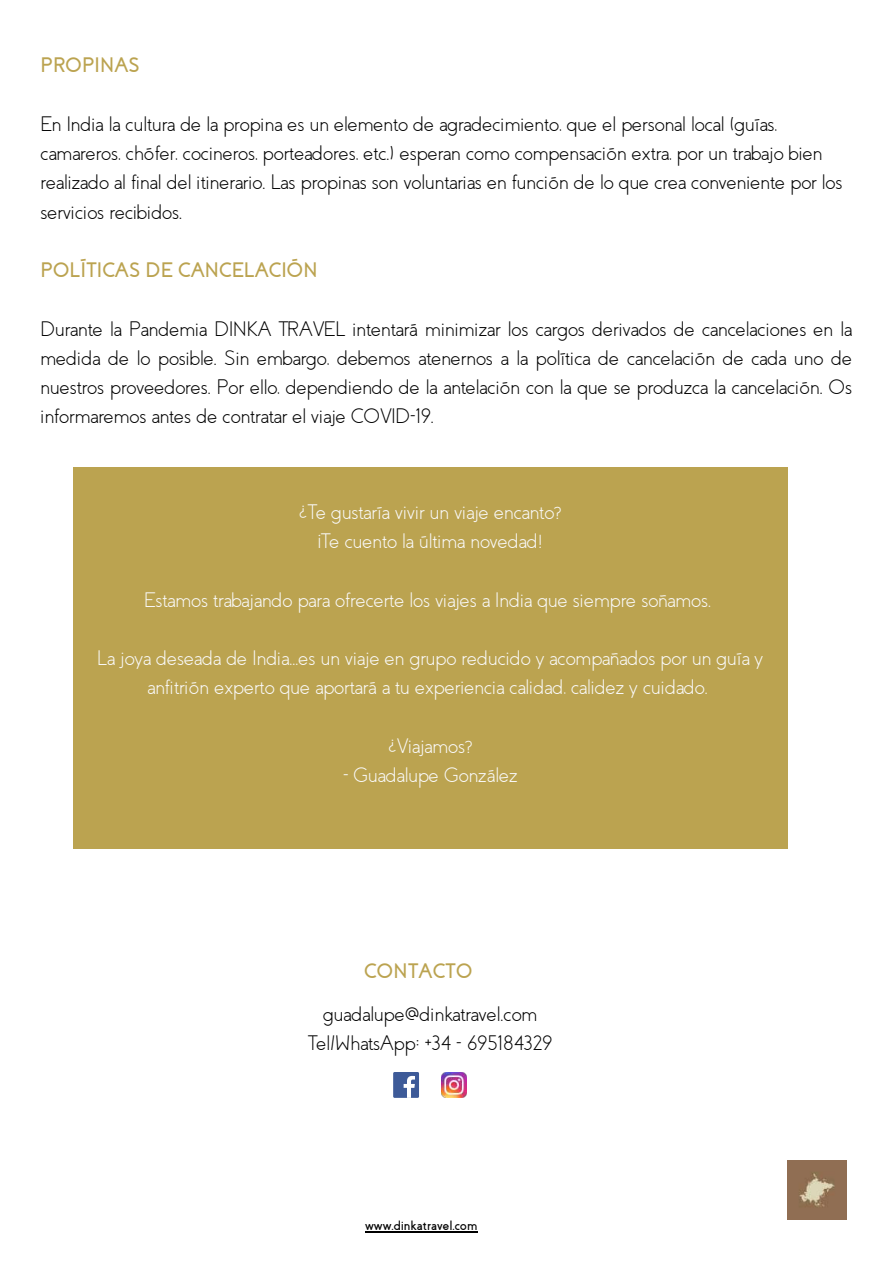
<style>
.page{position:relative;width:893px;height:1264px;background:#fff}
.page>*{position:absolute;margin:0;border:0;box-sizing:border-box;transform-origin:0 0}
.t1{font:300 21px/29.2px "Coves";color:#000}
.t2{font:300 21px/29.2px "Coves";color:#fafafa;text-align:center}
.t3{font:700 21px "Coves";color:#bba350}
.t4{font:700 13.5px "Coves";color:#000}
</style>
<div class="page">
<hr style="left:365px;top:1231px;width:112px;height:1px;background:#000">
<img style="left:787px;top:1160px;width:59px;height:59px">
<div style="left:73px;top:467px;width:714px;height:382px;background:#bba350"></div>
<img style="left:441px;top:1072px;width:26px;height:25px">
<div style="left:393px;top:1071px;width:26px;height:26px;background:#3d5a98"></div>
<svg style="left:403px;top:1075px;width:12px;height:22px"></svg>
<p class="t3" style="left:41px;top:55px;width:101px">PROPINAS</p>
<p class="t1" style="left:41px;top:110px;width:803px">En India la cultura de la propina es un elemento de agradecimiento, que el personal local (guías, camareros, chófer, cocineros, porteadores, etc.) esperan como compensación extra, por un trabajo bien realizado al final del itinerario. Las propinas son voluntarias en función de lo que crea conveniente por los servicios recibidos.</p>
<p class="t3" style="left:41px;top:259px;width:278px">POLÍTICAS DE CANCELACIÓN</p>
<p class="t1" style="left:41px;top:314px;width:813px;text-align:justify">Durante la Pandemia DINKA TRAVEL intentará minimizar los cargos derivados de cancelaciones en la medida de lo posible. Sin embargo, debemos atenernos a la política de cancelación de cada uno de nuestros proveedores. Por ello, dependiendo de la antelación con la que se produzca la cancelación. Os informaremos antes de contratar el viaje COVID-19.</p>
<p class="t2" style="left:299px;top:497px;width:264px">¿Te gustaría vivir un viaje encanto? ¡Te cuento la última novedad!</p>
<p class="t2" style="left:144px;top:585px;width:568px">Estamos trabajando para ofrecerte los viajes a India que siempre soñamos.</p>
<p class="t2" style="left:97px;top:643px;width:667px">La joya deseada de India...es un viaje en grupo reducido y acompañados por un guía y anfitrión experto que aportará a tu experiencia calidad, calidez y cuidado.</p>
<p class="t2" style="left:388px;top:731px;width:86px">¿Viajamos?</p>
<p class="t2" style="left:343px;top:760px;width:176px">- Guadalupe González</p>
<p class="t3" style="left:364px;top:960px;width:110px">CONTACTO</p>
<p class="t1" style="left:308px;top:999px;width:246px;text-align:center">guadalupe@dinkatravel.com<br>Tel/WhatsApp: +34 - 695184329</p>
<p class="t4" style="left:365px;top:1218px;width:114px">www.dinkatravel.com</p>
</div>
